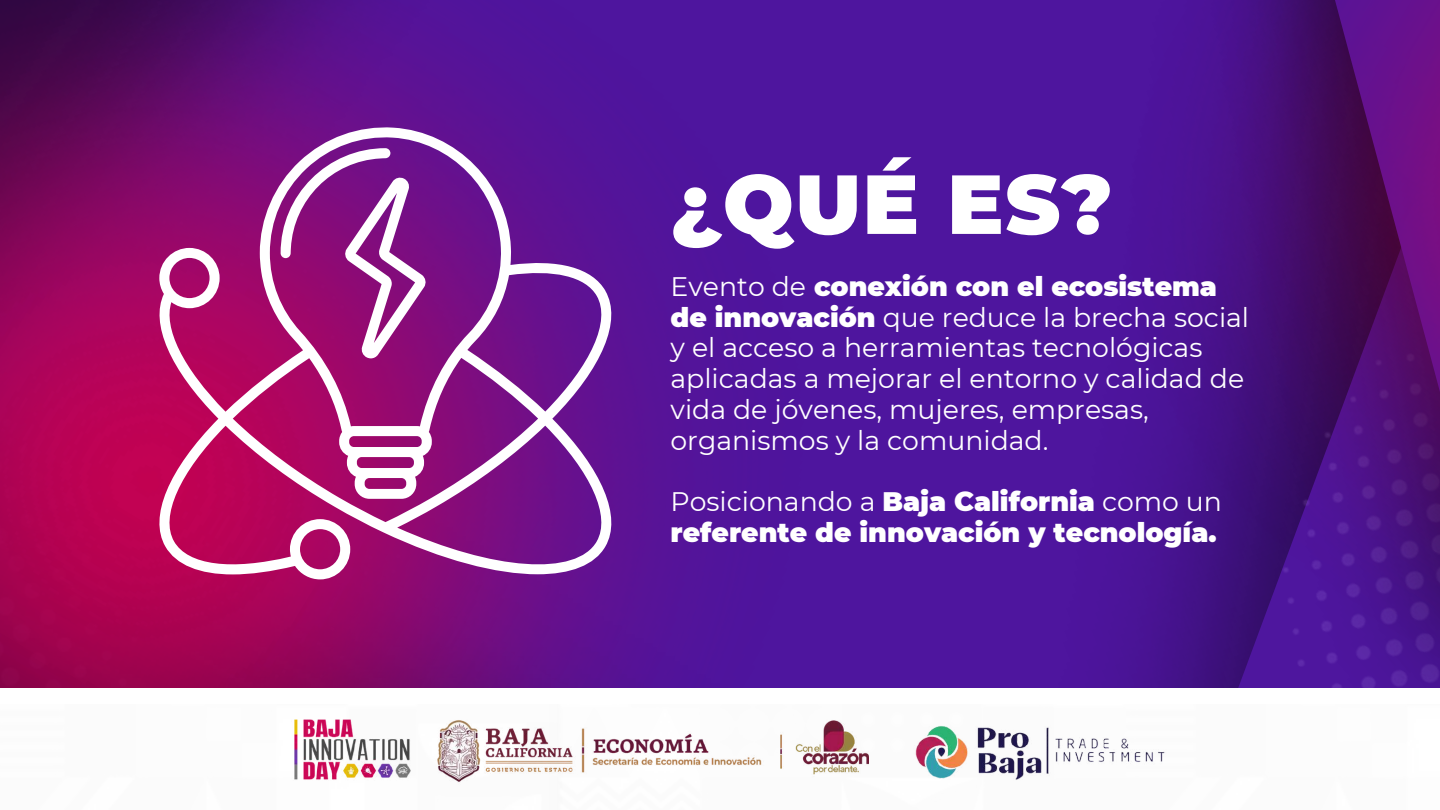
<style>
.page{position:relative;width:1440px;height:810px;background:#fff}
.page>*{position:absolute;margin:0;border:0;box-sizing:border-box;transform-origin:0 0}
.t1{font:900 83.6px "Montserrat";color:#fff}
.t2{font:26.8px/30.8px "Montserrat";color:#fff}
.t3{font:900 26.8px/30.8px "Montserrat";color:#fff}
.s1{font-weight:900}
.s2{font-weight:400}
</style>
<div class="page">
<img style="left:0;top:0;width:950px;height:688px">
<img style="left:950px;top:0;width:490px;height:688px">
<img style="left:294px;top:719px;width:871px;height:64px">
<svg style="left:149px;top:125px;width:473px;height:454px;background:#99318d"></svg>
<svg style="left:281px;top:148px;width:146px;height:210px"></svg>
<h1 class="t1" style="left:671px;top:153px;width:444px">¿QUÉ ES?</h1>
<p class="t2" style="left:671px;top:271px;width:580px">Evento de <span class="s1">conexión con el ecosistema de innovación</span> que reduce la brecha social y el acceso a herramientas tecnológicas aplicadas a mejorar el entorno y calidad de vida de jóvenes, mujeres, empresas, organismos y la comunidad.</p>
<p class="t3" style="left:671px;top:486px;width:553px"><span class="s2">Posicionando a</span> Baja California <span class="s2">como un </span>referente de innovación y tecnología.</p>
</div>
